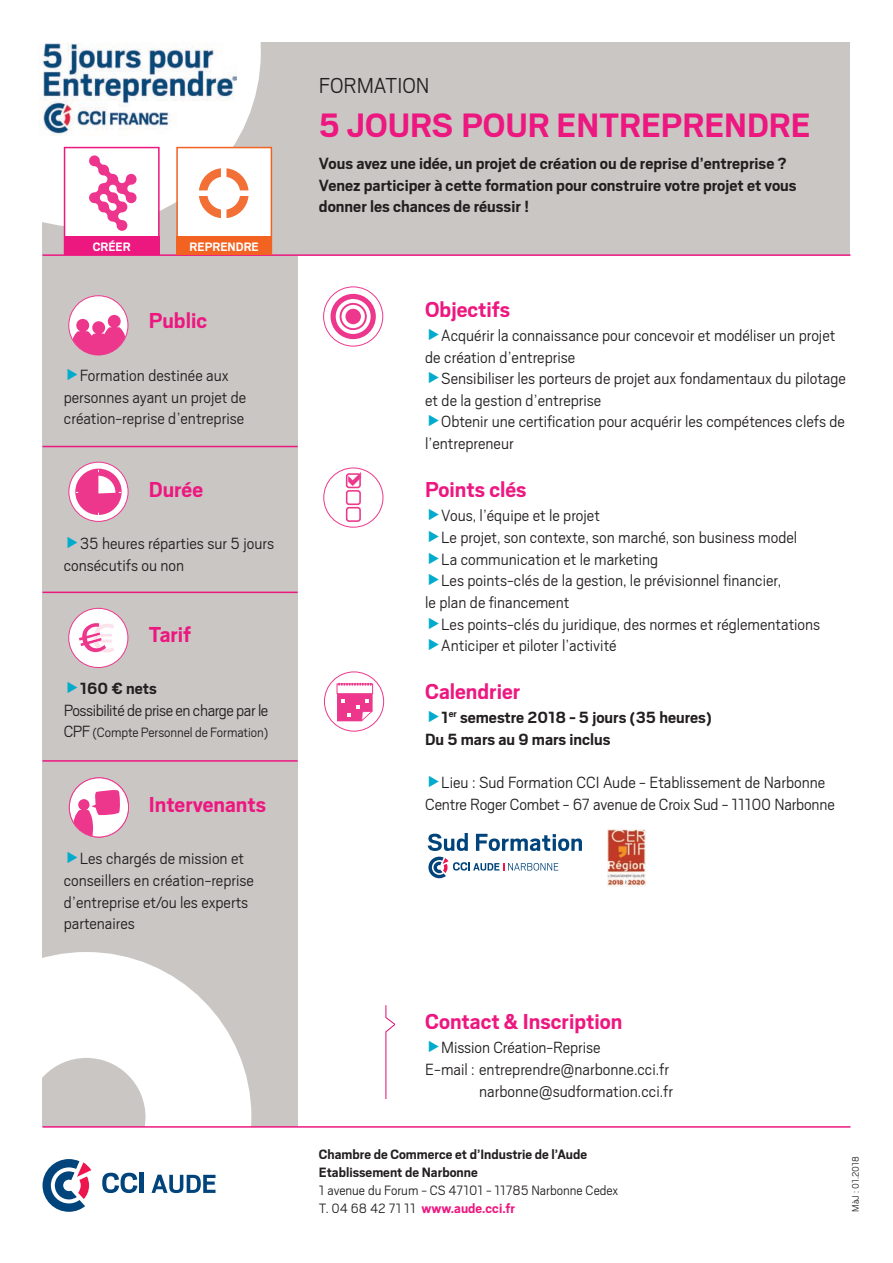
<style>
.page{position:relative;width:893px;height:1263px;background:#fff}
.page>*{position:absolute;margin:0;border:0;box-sizing:border-box;transform-origin:0 0}
.t1{font:700 37.5px "Scout";color:#ed1780}
.t2{font:700 24px "Scout";color:#ed1780}
.t3{font:300 24px "Scout";color:#231f20}
.t4{font:300 18px/21.8px "Scout";color:#231f20}
.t5{font:700 18px/21.6px "Scout";color:#231f20}
.t6{font:300 18px "Scout";letter-spacing:-.025em;color:#231f20}
.t7{font:300 15px/18px "Scout";letter-spacing:-.005em;color:#231f20}
.t8{font:700 15px/18px "Scout";color:#231f20}
.t9{font:700 13.5px "Scout";color:#fff}
.t10{font:300 10.5px "Scout";color:#231f20}
.s1{font-size:18px}
.s2{font-weight:700;color:#ed1780}
</style>
<div class="page">
<div style="left:43px;top:43px;width:807px;height:212px;background:#cac6c3"></div>
<div style="left:43px;top:255px;width:255px;height:872px;background:#cac6c3"></div>
<svg style="left:324px;top:671px;width:61px;height:61px"></svg>
<svg style="left:68px;top:461px;width:61px;height:61px"></svg>
<svg style="left:68px;top:777px;width:61px;height:61px"></svg>
<svg style="left:323px;top:286px;width:61px;height:61px"></svg>
<div style="left:331px;top:294px;width:45px;height:45px;border:5px solid #ed378d;border-radius:50%"></div>
<div style="left:340px;top:303px;width:27px;height:27px;border:2px solid #ed378d;border-radius:50%"></div>
<div style="left:345px;top:309px;width:16px;height:15px;background:#ed378d;border-radius:50%"></div>
<svg style="left:68px;top:295px;width:61px;height:61px"></svg>
<svg style="left:68px;top:607px;width:61px;height:61px"></svg>
<hr style="left:43px;top:254px;width:807px;height:2px;background:#ed1780">
<svg style="left:42px;top:952px;width:209px;height:174px"></svg>
<hr style="left:43px;top:1126px;width:807px;height:2px;background:#ed1780">
<hr style="left:43px;top:760px;width:255px;height:2px;background:#ed1780">
<hr style="left:43px;top:446px;width:255px;height:1px;background:#ed1780">
<hr style="left:43px;top:592px;width:255px;height:1px;background:#ed1780">
<svg style="left:385px;top:1005px;width:11px;height:93px"></svg>
<svg style="left:67px;top:231px;width:90px;height:6px"></svg>
<div style="left:64px;top:237px;width:96px;height:18px;background:#ed1780"></div>
<div style="left:178px;top:148px;width:93px;height:105px;background:#fff"></div>
<svg style="left:42px;top:42px;width:219px;height:189px"></svg>
<div style="left:176px;top:147px;width:96px;height:108px;border:2px solid #f26221"></div>
<div style="left:176px;top:237px;width:96px;height:18px;background:#f26221"></div>
<svg style="left:428px;top:833px;width:40px;height:18px"></svg>
<svg style="left:476px;top:834px;width:106px;height:17px"></svg>
<svg style="left:428px;top:857px;width:130px;height:21px"></svg>
<img style="left:38px;top:42px;width:198px;height:93px">
<svg style="left:102px;top:1173px;width:35px;height:20px"></svg>
<hr style="left:140px;top:1173px;width:4px;height:20px;background:#00447b">
<svg style="left:152px;top:1175px;width:64px;height:18px"></svg>
<svg style="left:43px;top:1159px;width:48px;height:53px"></svg>
<svg style="left:607px;top:829px;width:39px;height:57px"></svg>
<img style="left:608px;top:829px;width:37px;height:58px">
<svg style="left:323px;top:467px;width:61px;height:61px"></svg>
<p class="t9" style="left:93px;top:242px;width:40px">CRéER</p>
<p class="t9" style="left:190px;top:242px;width:71px">REPRENDRE</p>
<h2 class="t2" style="left:149px;top:313px;width:60px">Public</h2>
<p class="t4" style="left:64px;top:366px;width:184px;text-align:center">Formation destinée aux personnes ayant un projet de création-reprise d’entreprise</p>
<h2 class="t2" style="left:149px;top:482px;width:56px">Durée</h2>
<p class="t4" style="left:64px;top:534px;width:212px;text-indent:16px">35 heures réparties sur 5 jours consécutifs ou non</p>
<h2 class="t2" style="left:149px;top:627px;width:44px">Tarif</h2>
<p class="t5" style="left:80px;top:679px;width:79px">160 € nets</p>
<p class="t6" style="left:64px;top:704px;width:206px">Possibilité de prise en charge par le</p>
<p class="t7" style="left:64px;top:725px;width:206px"><span class="s1">CPF</span> (Compte Personnel de Formation)</p>
<h2 class="t2" style="left:149px;top:797px;width:119px">Intervenants</h2>
<p class="t4" style="left:64px;top:849px;width:192px;text-indent:16px">Les chargés de mission et conseillers en création-reprise d’entreprise et/ou les experts partenaires</p>
<h2 class="t3" style="left:319px;top:78px;width:112px">FORMATION</h2>
<h1 class="t1" style="left:319px;top:114px;width:493px">5 JOURS POUR ENTREPRENDRE</h1>
<p class="t5" style="left:319px;top:154px;width:479px">Vous avez une idée, un projet de création ou de reprise d’entreprise ?<br>Venez participer à cette formation pour construire votre projet et vous donner les chances de réussir !</p>
<h2 class="t2" style="left:425px;top:302px;width:86px">Objectifs</h2>
<p class="t4" style="left:425px;top:326px;width:412px;text-indent:16px">Acquérir la connaissance pour concevoir et modéliser un projet de création d’entreprise</p>
<p class="t4" style="left:425px;top:369px;width:422px;text-indent:16px">Sensibiliser les porteurs de projet aux fondamentaux du pilotage et de la gestion d’entreprise</p>
<p class="t4" style="left:425px;top:413px;width:421px;text-indent:16px">Obtenir une certification pour acquérir les compétences clefs de l’entrepreneur</p>
<h2 class="t2" style="left:425px;top:482px;width:103px">Points clés</h2>
<p class="t4" style="left:441px;top:506px;width:160px">Vous, l’équipe et le projet</p>
<p class="t4" style="left:441px;top:528px;width:357px">Le projet, son contexte, son marché, son business model</p>
<p class="t4" style="left:441px;top:550px;width:219px">La communication et le marketing</p>
<p class="t4" style="left:441px;top:571px;width:341px">Les points-clés de la gestion, le prévisionnel financier,</p>
<p class="t4" style="left:425px;top:593px;width:146px">le plan de financement</p>
<p class="t4" style="left:441px;top:615px;width:381px">Les points-clés du juridique, des normes et réglementations</p>
<p class="t4" style="left:441px;top:636px;width:177px">Anticiper et piloter l’activité</p>
<h2 class="t2" style="left:425px;top:684px;width:96px">Calendrier</h2>
<p class="t5" style="left:425px;top:708px;width:288px;text-indent:16px">1<sup>er</sup> semestre 2018 - 5 jours (35 heures)<br>Du 5 mars au 9 mars inclus</p>
<p class="t4" style="left:425px;top:773px;width:411px;text-align:center">Lieu : Sud Formation CCI Aude - Etablissement de Narbonne<br>Centre Roger Combet - 67 avenue de Croix Sud - 11100 Narbonne</p>
<h2 class="t2" style="left:425px;top:1014px;width:199px">Contact &amp; Inscription</h2>
<p class="t4" style="left:441px;top:1038px;width:161px">Mission Création-Reprise</p>
<p class="t4" style="left:425px;top:1060px;width:245px">E-mail : entreprendre@narbonne.cci.fr</p>
<p class="t4" style="left:479px;top:1082px;width:195px">narbonne@sudformation.cci.fr</p>
<p class="t8" style="left:319px;top:1147px;width:270px">Chambre de Commerce et d’Industrie de l’Aude<br>Etablissement de Narbonne</p>
<p class="t7" style="left:319px;top:1183px;width:301px">1 avenue du Forum - CS 47101 - 11785 Narbonne Cedex<br>T. 04 68 42 71 11 <span class="s2">www.aude.cci.fr</span></p>
<p class="t10" style="left:852px;top:1212px;width:57px;rotate:-90deg">MàJ : 01.2018</p>
</div>
